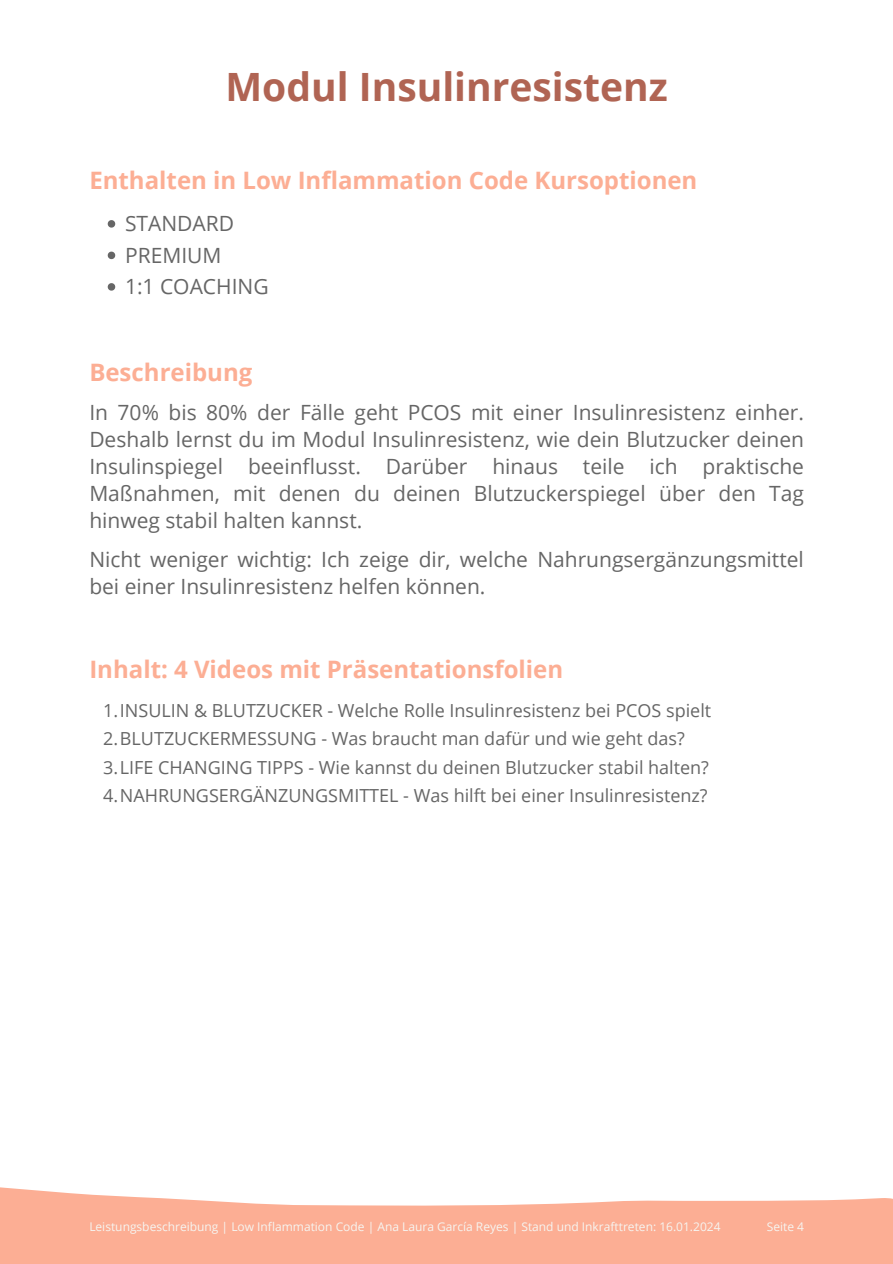
<style>
.page{position:relative;width:893px;height:1264px;background:#fff}
.page>*{position:absolute;margin:0;border:0;box-sizing:border-box;transform-origin:0 0}
.t1{font:700 39px "Open Sans";color:#b06453}
.t2{font:700 24px "Open Sans";color:#fcae94}
.t3{font:21px/27px "Open Sans";color:#666;text-align:justify}
.t4{font:18px "Open Sans";color:#666}
.t5{font:12px "Open Sans";color:#f6f5f1}
</style>
<div class="page">
<svg style="left:108px;top:220px;width:7px;height:7px"></svg>
<svg style="left:108px;top:251px;width:7px;height:8px"></svg>
<svg style="left:108px;top:283px;width:7px;height:7px"></svg>
<svg style="left:0;top:1187px;width:892px;height:76px;fill:#fcae94"></svg>
<p class="t1" style="left:225px;top:60px;width:444px">Modul Insulinresistenz</p>
<p class="t2" style="left:89px;top:164px;width:609px">Enthalten in Low Inflammation Code Kursoptionen</p>
<p class="t3" style="left:125px;top:209px;width:111px">STANDARD</p>
<p class="t3" style="left:125px;top:241px;width:98px">PREMIUM</p>
<p class="t3" style="left:125px;top:272px;width:145px">1:1 COACHING</p>
<p class="t2" style="left:89px;top:355px;width:164px">Beschreibung</p>
<p class="t3" style="left:89px;top:398px;width:716px">In 70% bis 80% der Fälle geht PCOS mit einer Insulinresistenz einher.<br>Deshalb lernst du im Modul Insulinresistenz, wie dein Blutzucker deinen Insulinspiegel beeinflusst. Darüber hinaus teile ich praktische Maßnahmen, mit denen du deinen Blutzuckerspiegel über den Tag hinweg stabil halten kannst.</p>
<p class="t3" style="left:89px;top:545px;width:716px">Nicht weniger wichtig: Ich zeige dir, welche Nahrungsergänzungsmittel bei einer Insulinresistenz helfen können.</p>
<p class="t2" style="left:89px;top:652px;width:475px">Inhalt: 4 Videos mit Präsentationsfolien</p>
<p class="t4" style="left:103px;top:697px;width:609px">1.INSULIN &amp; BLUTZUCKER - Welche Rolle Insulinresistenz bei PCOS spielt</p>
<p class="t4" style="left:103px;top:726px;width:583px">2.BLUTZUCKERMESSUNG - Was braucht man dafür und wie geht das?</p>
<p class="t4" style="left:103px;top:754px;width:607px">3.LIFE CHANGING TIPPS - Wie kannst du deinen Blutzucker stabil halten?</p>
<p class="t4" style="left:103px;top:783px;width:606px">4.NAHRUNGSERGÄNZUNGSMITTEL - Was hilft bei einer Insulinresistenz?</p>
<p class="t5" style="left:89px;top:1218px;width:632px">Leistungsbeschreibung | Low Inflammation Code | Ana Laura García Reyes | Stand und Inkrafttreten: 16.01.2024</p>
<p class="t5" style="left:766px;top:1218px;width:39px">Seite 4</p>
</div>
